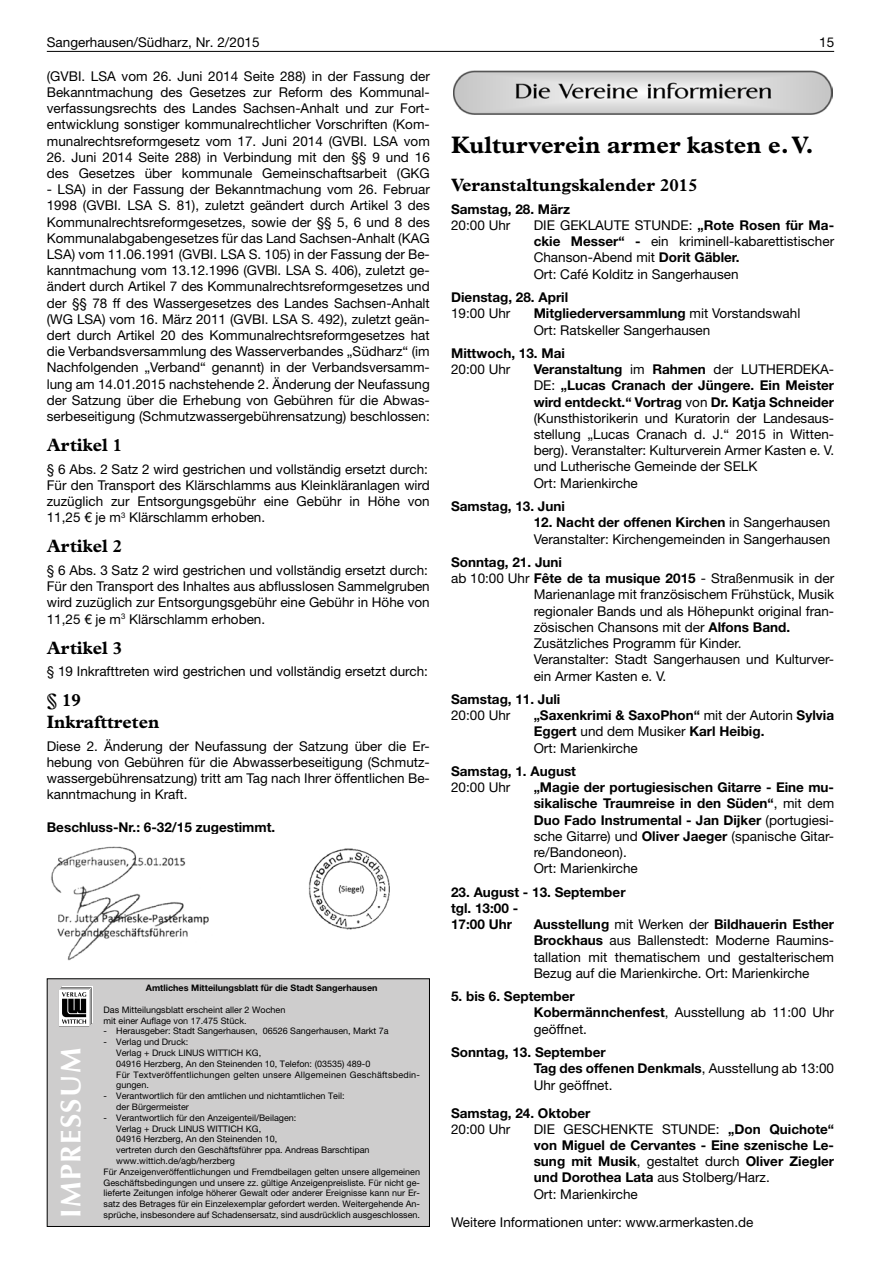
<style>
.page{position:relative;width:881px;height:1263px;background:#fff}
.page>*{position:absolute;margin:0;border:0;box-sizing:border-box;transform-origin:0 0}
.t1{font:700 28.5px "Optima LT";letter-spacing:.05em;color:#fff}
.t2{font:700 24px "Plantin";color:#000}
.t3{font:700 18px/21.6px "Plantin";color:#000}
.t4{font:13.5px/16.2px "Helvetica Neue LT";color:#000}
.t5{font:700 13.5px/16.2px "Helvetica Neue LT";color:#000}
.t6{font:9px/10.8px "Helvetica Neue LT";color:#000}
.t7{font:700 9px "Helvetica Neue LT";color:#000}
.s1{font-weight:700}
.s2{font-weight:400}
</style>
<div class="page">
<hr style="left:47px;top:51px;width:786px;height:1px;background:#000">
<img style="left:51px;top:846px;width:158px;height:115px">
<img style="left:308px;top:848px;width:82px;height:82px">
<div style="left:47px;top:978px;width:382px;height:249px;background:#cecdcd;border:1px solid #000"></div>
<svg style="left:59px;top:986px;width:34px;height:40px"></svg>
<img style="left:453px;top:70px;width:378px;height:45px">
<p class="t4" style="left:47px;top:34px;width:214px">Sangerhausen/Südharz, Nr. 2/2015</p>
<p class="t4" style="left:818px;top:34px;width:17px">15</p>
<p class="t4" style="left:47px;top:68px;width:384px;text-align:justify">(GVBI. LSA vom 26. Juni 2014 Seite 288) in der Fassung der Bekanntmachung des Gesetzes zur Reform des Kommunal&shy;verfassungsrechts des Landes Sachsen-Anhalt und zur Fort&shy;entwicklung sonstiger kommunalrechtlicher Vorschriften (Kom&shy;munalrechtsreformgesetz vom 17. Juni 2014 (GVBI. LSA vom</p>
<p class="t4" style="left:47px;top:149px;width:384px">26. Juni 2014 Seite 288) in Verbindung mit den §§ 9 und 16 des Gesetzes über kommunale Gemeinschaftsarbeit (GKG</p>
<p class="t4" style="left:47px;top:181px;width:384px;text-align:justify">- LSA) in der Fassung der Bekanntmachung vom 26. Februar 1998 (GVBI. LSA S. 81), zuletzt geändert durch Artikel 3 des Kommunalrechtsreformgesetzes, sowie der §§ 5, 6 und 8 des Kommunalabgabengesetzes für das Land Sachsen-Anhalt (KAG LSA) vom 11.06.1991 (GVBI. LSA S. 105) in der Fassung der Be&shy;kanntmachung vom 13.12.1996 (GVBl. LSA S. 406), zuletzt ge&shy;ändert durch Artikel 7 des Kommunalrechtsreformgesetzes und der §§ 78 ff des Wassergesetzes des Landes Sachsen-Anhalt (WG LSA) vom 16. März 2011 (GVBI. LSA S. 492), zuletzt geän&shy;dert durch Artikel 20 des Kommunalrechtsreformgesetzes hat die Verbandsversammlung des Wasserverbandes „Südharz“ (im Nachfolgenden „Verband“ genannt) in der Verbandsversamm&shy;lung am 14.01.2015 nachstehende 2. Änderung der Neufassung der Satzung über die Erhebung von Gebühren für die Abwas&shy;serbeseitigung (Schmutzwassergebührensatzung) beschlossen:</p>
<h3 class="t3" style="left:47px;top:434px;width:77px">Artikel 1</h3>
<p class="t4" style="left:47px;top:461px;width:384px">§ 6 Abs. 2 Satz 2 wird gestrichen und vollständig ersetzt durch:<br>Für den Transport des Klärschlamms aus Kleinkläranlagen wird zuzüglich zur Entsorgungsgebühr eine Gebühr in Höhe von 11,25 € je m<sup>3</sup> Klärschlamm erhoben.</p>
<h3 class="t3" style="left:47px;top:535px;width:77px">Artikel 2</h3>
<p class="t4" style="left:47px;top:562px;width:384px">§ 6 Abs. 3 Satz 2 wird gestrichen und vollständig ersetzt durch:<br>Für den Transport des Inhaltes aus abflusslosen Sammelgruben wird zuzüglich zur Entsorgungsgebühr eine Gebühr in Höhe von 11,25 € je m<sup>3</sup> Klärschlamm erhoben.</p>
<h3 class="t3" style="left:47px;top:636px;width:77px">Artikel 3</h3>
<p class="t4" style="left:47px;top:663px;width:382px">§ 19 Inkrafttreten wird gestrichen und vollständig ersetzt durch:</p>
<h3 class="t3" style="left:47px;top:689px;width:114px">§ 19<br>Inkrafttreten</h3>
<p class="t4" style="left:47px;top:737px;width:384px;text-align:justify">Diese 2. Änderung der Neufassung der Satzung über die Er&shy;hebung von Gebühren für die Abwasserbeseitigung (Schmutz&shy;wassergebührensatzung) tritt am Tag nach Ihrer öffentlichen Be&shy;kanntmachung in Kraft.</p>
<p class="t5" style="left:47px;top:818px;width:230px">Beschluss-Nr.: 6-32/15 zugestimmt.</p>
<h2 class="t2" style="left:451px;top:130px;width:364px">Kulturverein armer kasten e. V.</h2>
<h3 class="t3" style="left:451px;top:174px;width:248px">Veranstaltungskalender 2015</h3>
<p class="t5" style="left:451px;top:201px;width:121px">Samstag, 28. März</p>
<p class="t4" style="left:451px;top:217px;width:61px">20:00 Uhr</p>
<p class="t4" style="left:533px;top:217px;width:302px">DIE GEKLAUTE STUNDE: <span class="s1">„Rote Rosen für Ma&shy;ckie Messer“ -</span> ein kriminell-kabarettistischer Chanson-Abend mit <span class="s1">Dorit Gäbler.<br></span>Ort: Café Kolditz in Sangerhausen</p>
<p class="t5" style="left:451px;top:289px;width:118px">Dienstag, 28. April</p>
<p class="t4" style="left:451px;top:305px;width:61px">19:00 Uhr</p>
<p class="t4" style="left:533px;top:305px;width:268px"><span class="s1">Mitgliederversammlung</span> mit Vorstandswahl<br>Ort: Ratskeller Sangerhausen</p>
<p class="t5" style="left:451px;top:345px;width:115px">Mittwoch, 13. Mai</p>
<p class="t4" style="left:451px;top:361px;width:61px">20:00 Uhr</p>
<p class="t4" style="left:533px;top:361px;width:302px"><span class="s1">Veranstaltung</span> im <span class="s1">Rahmen</span> der LUTHERDEKA-DE: <span class="s1">„Lucas Cranach der Jüngere. Ein Meister wird entdeckt.“ Vortrag</span> von <span class="s1">Dr. Katja Schneider </span>(Kunsthistorikerin und Kuratorin der Landesaus&shy;stellung „Lucas Cranach d. J.“ 2015 in Witten&shy;berg). Veranstalter: Kulturverein Armer Kasten e. V. und Lutherische Gemeinde der SELK<br>Ort: Marienkirche</p>
<p class="t5" style="left:451px;top:498px;width:115px">Samstag, 13. Juni</p>
<p class="t4" style="left:533px;top:514px;width:298px"><span class="s1">12. Nacht der offenen Kirchen</span> in Sangerhausen<br>Veranstalter: Kirchengemeinden in Sangerhausen</p>
<p class="t5" style="left:451px;top:554px;width:112px">Sonntag, 21. Juni</p>
<p class="t4" style="left:451px;top:570px;width:384px">ab 10:00 Uhr <span class="s1">Fête de ta musique 2015</span> - Straßenmusik in der</p>
<p class="t4" style="left:533px;top:586px;width:302px">Marienanlage mit französischem Frühstück, Musik</p>
<p class="t4" style="left:533px;top:602px;width:302px">regionaler Bands und als Höhepunkt original fran-</p>
<p class="t4" style="left:533px;top:619px;width:258px">zösischen Chansons mit der <span class="s1">Alfons Band.</span></p>
<p class="t4" style="left:533px;top:635px;width:209px">Zusätzliches Programm für Kinder.</p>
<p class="t4" style="left:533px;top:651px;width:302px">Veranstalter: Stadt Sangerhausen und Kulturver-</p>
<p class="t4" style="left:533px;top:667px;width:134px">ein Armer Kasten e. V.</p>
<p class="t5" style="left:451px;top:691px;width:111px">Samstag, 11. Juli</p>
<p class="t4" style="left:451px;top:707px;width:61px">20:00 Uhr</p>
<p class="t5" style="left:533px;top:707px;width:302px">„Saxenkrimi &amp; SaxoPhon“ <span class="s2">mit der Autorin</span> Sylvia<br>Eggert <span class="s2">und dem Musiker</span> Karl Heibig.<br><span class="s2">Ort: Marienkirche</span></p>
<p class="t5" style="left:451px;top:763px;width:126px">Samstag, 1. August</p>
<p class="t4" style="left:451px;top:779px;width:61px">20:00 Uhr</p>
<p class="t5" style="left:533px;top:779px;width:302px">„Magie der portugiesischen Gitarre - Eine mu&shy;sikalische Traumreise in den Süden“<span class="s2">, mit dem </span>Duo Fado Instrumental - Jan Dijker <span class="s2">(portugiesi&shy;sche Gitarre) und</span> Oliver Jaeger <span class="s2">(spanische Gitar&shy;re/Bandoneon).<br>Ort: Marienkirche</span></p>
<p class="t5" style="left:451px;top:883px;width:176px">23. August - 13. September tgl. 13:00 -<br>17:00 Uhr</p>
<p class="t4" style="left:533px;top:916px;width:302px;text-align:justify"><span class="s1">Ausstellung</span> mit Werken der <span class="s1">Bildhauerin Esther Brockhaus</span> aus Ballenstedt: Moderne Raumins&shy;tallation mit thematischem und gestalterischem Bezug auf die Marienkirche. Ort: Marienkirche</p>
<p class="t5" style="left:533px;top:988px;width:302px;text-indent:-82px">5. bis 6. September<br>Kobermännchenfest<span class="s2">, Ausstellung ab 11:00 Uhr geöffnet.</span></p>
<p class="t5" style="left:533px;top:1044px;width:302px;text-indent:-82px">Sonntag, 13. September<br>Tag des offenen Denkmals<span class="s2">, Ausstellung ab 13:00<br>Uhr geöffnet.</span></p>
<p class="t5" style="left:451px;top:1104px;width:141px">Samstag, 24. Oktober</p>
<p class="t4" style="left:451px;top:1121px;width:61px">20:00 Uhr</p>
<p class="t5" style="left:533px;top:1120px;width:302px"><span class="s2">DIE GESCHENKTE STUNDE:</span> „Don Quichote“ von Miguel de Cervantes - Eine szenische Le&shy;sung mit Musik<span class="s2">, gestaltet durch</span> Oliver Ziegler und Dorothea Lata <span class="s2">aus Stolberg/Harz.<br>Ort: Marienkirche</span></p>
<p class="t4" style="left:451px;top:1213px;width:304px">Weitere Informationen unter: www.armerkasten.de</p>
<p class="t7" style="left:146px;top:982px;width:233px">Amtliches Mitteilungsblatt für die Stadt Sangerhausen</p>
<p class="t6" style="left:103px;top:1004px;width:183px">Das Mitteilungsblatt erscheint aller 2 Wochen mit einer Auflage von 17.475 Stück.</p>
<p class="t6" style="left:103px;top:1025px;width:286px">- Herausgeber: Stadt Sangerhausen, 06526 Sangerhausen, Markt 7a</p>
<p class="t6" style="left:116px;top:1036px;width:305px;text-indent:-13px">- Verlag und Druck:<br>Verlag + Druck LINUS WITTICH KG,<br>04916 Herzberg, An den Steinenden 10, Telefon: (03535) 489-0<br>Für Textveröffentlichungen gelten unsere Allgemeinen Geschäftsbedin&shy;gungen.</p>
<p class="t6" style="left:116px;top:1090px;width:230px;text-indent:-13px">- Verantwortlich für den amtlichen und nichtamtlichen Teil: der Bürgermeister</p>
<p class="t6" style="left:103px;top:1112px;width:194px">- Verantwortlich für den Anzeigenteil/Beilagen:</p>
<p class="t6" style="left:116px;top:1123px;width:146px">Verlag + Druck LINUS WITTICH KG,</p>
<p class="t6" style="left:116px;top:1133px;width:163px">04916 Herzberg, An den Steinenden 10,</p>
<p class="t6" style="left:116px;top:1144px;width:255px">vertreten durch den Geschäftsführer ppa. Andreas Barschtipan</p>
<p class="t6" style="left:116px;top:1155px;width:120px">www.wittich.de/agb/herzberg</p>
<p class="t6" style="left:103px;top:1166px;width:318px">Für Anzeigenveröffentlichungen und Fremdbeilagen gelten unsere allgemeinen</p>
<p class="t6" style="left:103px;top:1177px;width:318px">Geschäftsbedingungen und unsere zz. gültige Anzeigenpreisliste. Für nicht ge-</p>
<p class="t6" style="left:103px;top:1187px;width:318px">lieferte Zeitungen infolge höherer Gewalt oder anderer Ereignisse kann nur Er-</p>
<p class="t6" style="left:103px;top:1198px;width:318px">satz des Betrages für ein Einzelexemplar gefordert werden. Weitergehende An-</p>
<h1 class="t1" style="left:54px;top:1218px;width:171px;rotate:-90deg">IMPRESSUM</h1>
<p class="t6" style="left:103px;top:1209px;width:318px">sprüche, insbesondere auf Schadensersatz, sind ausdrücklich ausgeschlossen.</p>
</div>
